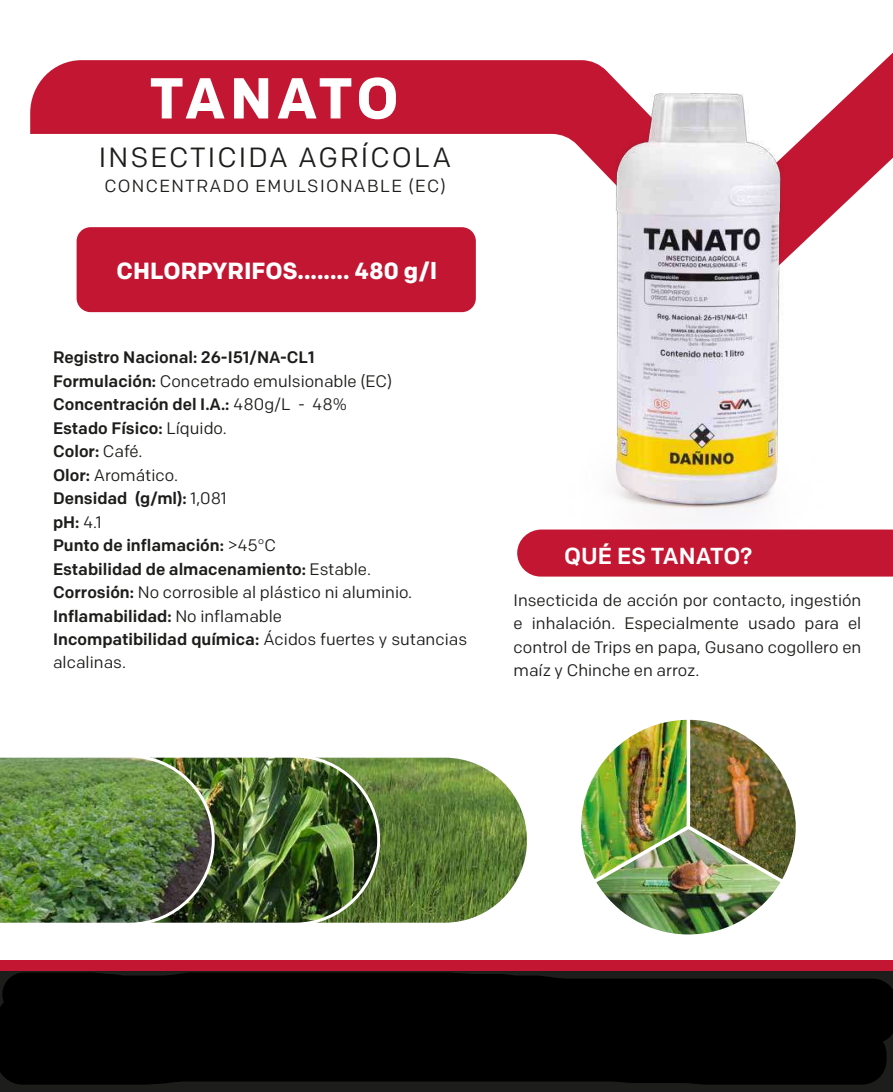
<style>
.page{position:relative;width:893px;height:1092px;background:#fff}
.page>*{position:absolute;margin:0;border:0;box-sizing:border-box;transform-origin:0 0}
.t1{font:700 57.57px "Colfax";letter-spacing:.06em;color:#fff}
.t2{font:27.65px "Colfax";letter-spacing:.075em;color:#1d1d1b}
.t3{font:700 23.28px "Colfax";color:#fff}
.t4{font:500 23.1px "Colfax";color:#fff}
.t5{font:17.5px "Colfax";letter-spacing:.075em;color:#1d1d1b}
.t6{font:500 16.62px/23.4px "Colfax";color:#1d1d1b}
.t7{font:16.62px/23.4px "Colfax";color:#1d1d1b;text-align:justify}
.s1{font-weight:400}
</style>
<div class="page">
<div style="left:0;top:960px;width:893px;height:11px;background:#c31632"></div>
<div style="left:0;top:971px;width:893px;height:120px;background:#1d1d1b"></div>
<svg style="left:30px;top:52px;width:863px;height:247px"></svg>
<img style="left:568px;top:94px;width:254px;height:420px">
<div style="left:77px;top:227px;width:399px;height:85px;background:#c31632;border-radius:14px"></div>
<div style="left:517px;top:529px;width:376px;height:47px;background:#c31632"></div>
<svg style="left:382px;top:757px;width:145px;height:166px;background:#758f50"></svg>
<img style="left:216px;top:757px;width:166px;height:166px">
<img style="left:0;top:757px;width:216px;height:166px">
<img style="left:581px;top:719px;width:106px;height:160px">
<img style="left:690px;top:719px;width:106px;height:160px">
<img style="left:596px;top:829px;width:184px;height:105px">
<div style="left:0;top:972px;width:893px;height:112px;background:#000"></div>
<h1 class="t1" style="left:149px;top:63px;width:251px">TANATO</h1>
<h2 class="t2" style="left:99px;top:140px;width:354px">INSECTICIDA AGRÍCOLA</h2>
<p class="t5" style="left:104px;top:175px;width:343px">CONCENTRADO EMULSIONABLE (EC)</p>
<h3 class="t3" style="left:117px;top:256px;width:322px">CHLORPYRIFOS........ 480 g/l</h3>
<p class="t6" style="left:53px;top:346px;width:416px">Registro Nacional: 26-I51/NA-CL1<br>Formulación: <span class="s1">Concetrado emulsionable (EC)<br></span>Concentración del I.A.: <span class="s1">480g/L - 48%<br></span>Estado Físico: <span class="s1">Líquido.<br></span>Color: <span class="s1">Café.<br></span>Olor: <span class="s1">Aromático.<br></span>Densidad (g/ml): <span class="s1">1,081<br></span>pH: <span class="s1">4.1<br></span>Punto de inflamación: <span class="s1">&gt;45°C<br></span>Estabilidad de almacenamiento: <span class="s1">Estable.<br></span>Corrosión: <span class="s1">No corrosible al plástico ni aluminio.<br></span>Inflamabilidad: <span class="s1">No inflamable<br></span>Incompatibilidad química: <span class="s1">Ácidos fuertes y sutancias alcalinas.</span></p>
<h3 class="t4" style="left:564px;top:541px;width:189px">QUÉ ES TANATO?</h3>
<p class="t7" style="left:514px;top:588px;width:349px">Insecticida de acción por contacto, ingestión e inhalación. Especialmente usado para el control de Trips en papa, Gusano cogollero en maíz y Chinche en arroz.</p>
</div>
